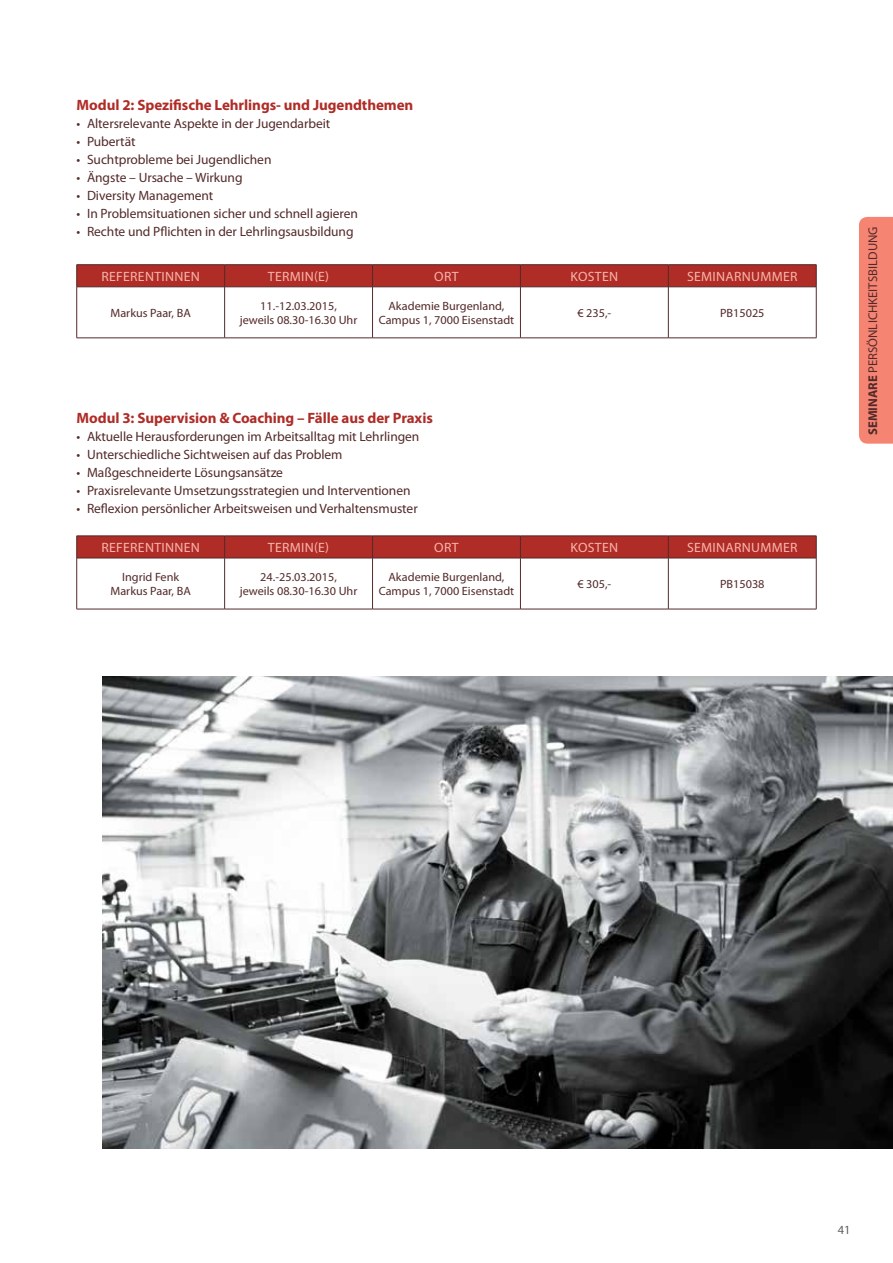
<style>
.page{position:relative;width:893px;height:1263px;background:#fff}
.page>*{position:absolute;margin:0;border:0;box-sizing:border-box;transform-origin:0 0}
.t1{font:700 15px "Myriad Pro";letter-spacing:-.005em;color:#af2c27}
.t2{font:13.5px "Myriad Pro";letter-spacing:-.005em;color:#532a29}
.t3{font:13.5px "Myriad Pro";letter-spacing:.02em;color:#f9b5ab}
.t4{font:12.75px "Myriad Pro";color:#532a29}
.t5{font:12.45px "Myriad Pro";color:#5d6061}
.t6{font:12px/14.4px "Myriad Pro";color:#532a29;text-align:center}
.s1{font-weight:700}
</style>
<div class="page">
<hr style="left:77px;top:264px;width:148px;height:1px;background:#532a29">
<hr style="left:225px;top:264px;width:148px;height:1px;background:#532a29">
<hr style="left:373px;top:264px;width:147px;height:1px;background:#532a29">
<hr style="left:520px;top:264px;width:148px;height:1px;background:#532a29">
<hr style="left:668px;top:264px;width:148px;height:1px;background:#532a29">
<svg style="left:76px;top:265px;width:741px;height:22px"></svg>
<hr style="left:76px;top:287px;width:1px;height:51px;background:#532a29">
<hr style="left:77px;top:287px;width:148px;height:1px;background:#532a29">
<hr style="left:77px;top:338px;width:148px;height:1px;background:#532a29">
<hr style="left:224px;top:287px;width:1px;height:51px;background:#532a29">
<hr style="left:225px;top:287px;width:148px;height:1px;background:#532a29">
<hr style="left:225px;top:338px;width:148px;height:1px;background:#532a29">
<hr style="left:372px;top:287px;width:1px;height:51px;background:#532a29">
<hr style="left:373px;top:287px;width:147px;height:1px;background:#532a29">
<hr style="left:373px;top:338px;width:147px;height:1px;background:#532a29">
<hr style="left:520px;top:287px;width:1px;height:51px;background:#532a29">
<hr style="left:520px;top:287px;width:148px;height:1px;background:#532a29">
<hr style="left:520px;top:338px;width:148px;height:1px;background:#532a29">
<hr style="left:668px;top:287px;width:1px;height:51px;background:#532a29">
<hr style="left:668px;top:287px;width:148px;height:1px;background:#532a29">
<hr style="left:816px;top:287px;width:1px;height:51px;background:#532a29">
<hr style="left:668px;top:338px;width:148px;height:1px;background:#532a29">
<img style="left:102px;top:676px;width:791px;height:472px">
<svg style="left:76px;top:536px;width:741px;height:22px"></svg>
<hr style="left:76px;top:558px;width:1px;height:51px;background:#532a29">
<hr style="left:77px;top:558px;width:148px;height:1px;background:#532a29">
<hr style="left:77px;top:609px;width:148px;height:1px;background:#532a29">
<hr style="left:224px;top:558px;width:1px;height:51px;background:#532a29">
<hr style="left:225px;top:558px;width:148px;height:1px;background:#532a29">
<hr style="left:225px;top:609px;width:148px;height:1px;background:#532a29">
<hr style="left:372px;top:558px;width:1px;height:51px;background:#532a29">
<hr style="left:373px;top:558px;width:147px;height:1px;background:#532a29">
<hr style="left:373px;top:609px;width:147px;height:1px;background:#532a29">
<hr style="left:520px;top:558px;width:1px;height:51px;background:#532a29">
<hr style="left:520px;top:558px;width:148px;height:1px;background:#532a29">
<hr style="left:520px;top:609px;width:148px;height:1px;background:#532a29">
<hr style="left:668px;top:558px;width:1px;height:51px;background:#532a29">
<hr style="left:668px;top:558px;width:148px;height:1px;background:#532a29">
<hr style="left:816px;top:558px;width:1px;height:51px;background:#532a29">
<hr style="left:668px;top:609px;width:148px;height:1px;background:#532a29">
<div style="left:859px;top:217px;width:34px;height:227px;background:#f58473"></div>
<p class="t1" style="left:77px;top:96px;width:338px">Modul 2: Spezifische Lehrlings- und Jugendthemen</p>
<p class="t2" style="left:77px;top:116px;width:255px">• Altersrelevante Aspekte in der Jugendarbeit</p>
<p class="t2" style="left:77px;top:134px;width:61px">• Pubertät</p>
<p class="t2" style="left:77px;top:152px;width:196px">• Suchtprobleme bei Jugendlichen</p>
<p class="t2" style="left:77px;top:169px;width:168px">• Ängste – Ursache – Wirkung</p>
<p class="t2" style="left:77px;top:187px;width:138px">• Diversity Management</p>
<p class="t2" style="left:77px;top:205px;width:283px">• In Problemsituationen sicher und schnell agieren</p>
<p class="t2" style="left:77px;top:223px;width:279px">• Rechte und Pflichten in der Lehrlingsausbildung</p>
<p class="t3" style="left:102px;top:268px;width:100px">ReferentI nnen</p>
<p class="t3" style="left:268px;top:268px;width:63px">Termin(e)</p>
<p class="t3" style="left:434px;top:268px;width:24px">Ort</p>
<p class="t3" style="left:571px;top:268px;width:49px">Kosten</p>
<p class="t3" style="left:687px;top:268px;width:112px">Seminarnummer</p>
<p class="t6" style="left:110px;top:305px;width:81px">Markus Paar, BA</p>
<p class="t6" style="left:240px;top:298px;width:119px">11.-12.03.2015,<br>jeweils 08.30-16.30 Uhr</p>
<p class="t6" style="left:379px;top:298px;width:137px">Akademie Burgenland,<br>Campus 1, 7000 Eisenstadt</p>
<p class="t6" style="left:577px;top:305px;width:35px">€ 235,-</p>
<p class="t6" style="left:720px;top:305px;width:46px">PB15025</p>
<p class="t1" style="left:77px;top:408px;width:358px">Modul 3: Supervision &amp; Coaching – Fälle aus der Praxis</p>
<p class="t2" style="left:77px;top:428px;width:344px">• Aktuelle Herausforderungen im Arbeitsalltag mit Lehrlingen</p>
<p class="t2" style="left:77px;top:446px;width:267px">• Unterschiedliche Sichtweisen auf das Problem</p>
<p class="t2" style="left:77px;top:464px;width:208px">• Maßgeschneiderte Lösungsansätze</p>
<p class="t2" style="left:77px;top:482px;width:335px">• Praxisrelevante Umsetzungsstrategien und Interventionen</p>
<p class="t2" style="left:77px;top:500px;width:343px">• Reflexion persönlicher Arbeitsweisen und Verhaltensmuster</p>
<p class="t3" style="left:102px;top:539px;width:100px">ReferentI nnen</p>
<p class="t3" style="left:268px;top:539px;width:63px">Termin(e)</p>
<p class="t3" style="left:434px;top:539px;width:24px">Ort</p>
<p class="t3" style="left:571px;top:539px;width:49px">Kosten</p>
<p class="t3" style="left:687px;top:539px;width:112px">Seminarnummer</p>
<p class="t6" style="left:110px;top:569px;width:81px">I ngrid Fenk<br>Markus Paar, BA</p>
<p class="t6" style="left:240px;top:569px;width:119px">24.-25.03.2015,<br>jeweils 08.30-16.30 Uhr</p>
<p class="t6" style="left:379px;top:569px;width:137px">Akademie Burgenland,<br>Campus 1, 7000 Eisenstadt</p>
<p class="t6" style="left:577px;top:577px;width:35px">€ 305,-</p>
<p class="t6" style="left:720px;top:577px;width:46px">PB15038</p>
<p class="t4" style="left:865px;top:435px;width:208px;rotate:-90deg"><span class="s1">SEMINARE</span> PERSÖNLICHKEITSBILDUNG</p>
<p class="t5" style="left:838px;top:1222px;width:14px">41</p>
</div>
